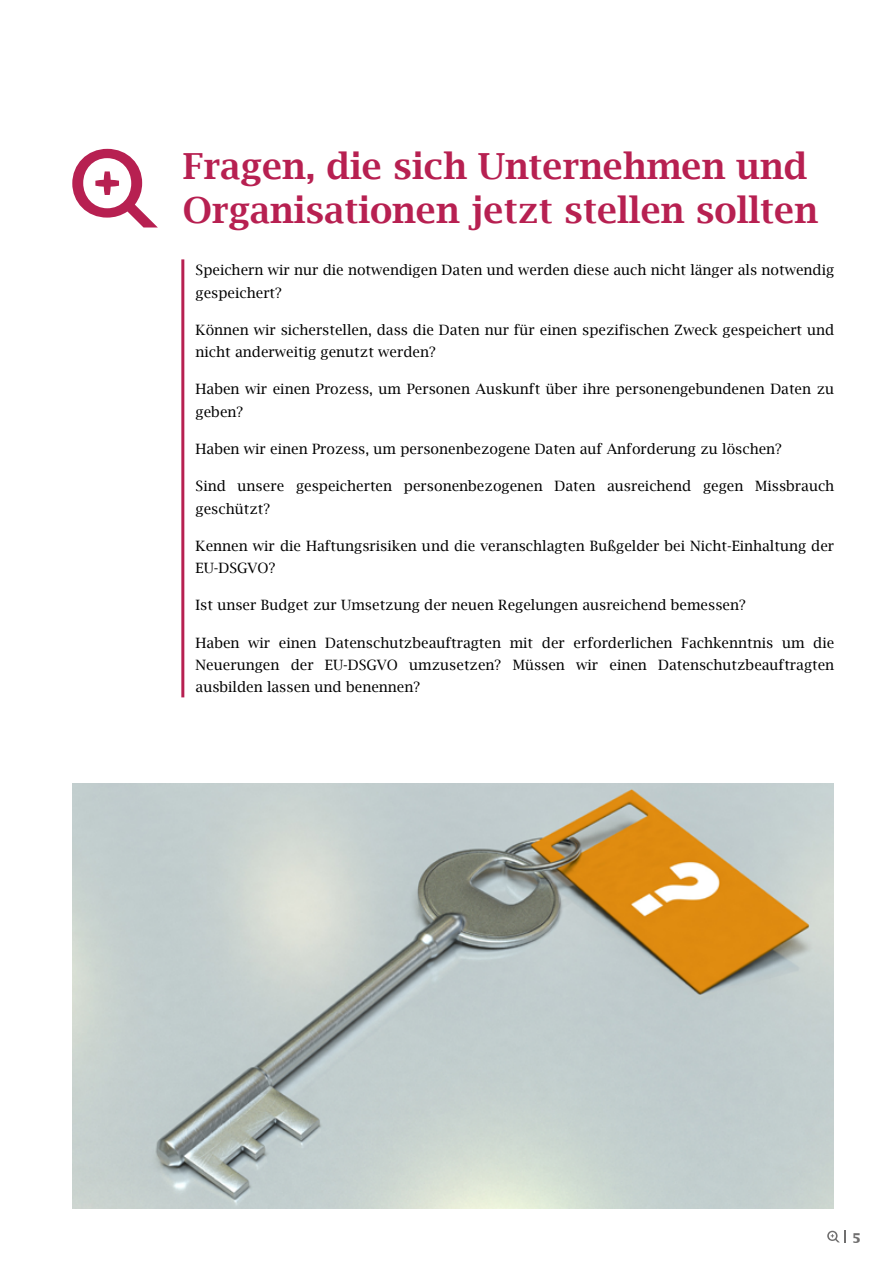
<style>
.page{position:relative;width:893px;height:1263px;background:#fff}
.page>*{position:absolute;margin:0;border:0;box-sizing:border-box;transform-origin:0 0}
.t1{font:600 36px/44.7px "Lucida Bright";color:#b72051}
.t2{font:14.25px/22.4px "Lucida Bright";color:#000}
.t3{font:700 14.25px "Lucida Sans EF";color:#706f6f}
</style>
<div class="page">
<svg style="left:827px;top:1230px;width:19px;height:12px"></svg>
<svg style="left:72px;top:149px;width:86px;height:78px"></svg>
<img style="left:72px;top:783px;width:761px;height:425px">
<hr style="left:181px;top:259px;width:3px;height:438px;background:#b72051">
<h1 class="t1" style="left:183px;top:143px;width:637px">Fragen, die sich Unternehmen und<br>Organisationen jetzt stellen sollten</h1>
<p class="t2" style="left:196px;top:259px;width:640px">Speichern wir nur die notwendigen Daten und werden diese auch nicht länger als notwendig gespeichert?</p>
<p class="t2" style="left:196px;top:319px;width:640px">Können wir sicherstellen, dass die Daten nur für einen spezifischen Zweck gespeichert und nicht anderweitig genutzt werden?</p>
<p class="t2" style="left:196px;top:378px;width:640px">Haben wir einen Prozess, um Personen Auskunft über ihre personengebundenen Daten zu geben?</p>
<p class="t2" style="left:196px;top:438px;width:588px">Haben wir einen Prozess, um personenbezogene Daten auf Anforderung zu löschen?</p>
<p class="t2" style="left:196px;top:475px;width:640px">Sind unsere gespeicherten personenbezogenen Daten ausreichend gegen Missbrauch geschützt?</p>
<p class="t2" style="left:196px;top:534px;width:640px">Kennen wir die Haftungsrisiken und die veranschlagten Bußgelder bei Nicht-Einhaltung der<br>EU-DSGVO?</p>
<p class="t2" style="left:196px;top:594px;width:552px">Ist unser Budget zur Umsetzung der neuen Regelungen ausreichend bemessen?</p>
<p class="t2" style="left:196px;top:631px;width:640px;text-align:justify">Haben wir einen Datenschutzbeauftragten mit der erforderlichen Fachkenntnis um die Neuerungen der EU-DSGVO umzusetzen? Müssen wir einen Datenschutzbeauftragten ausbilden lassen und benennen?</p>
<p class="t3" style="left:852px;top:1230px;width:11px">5</p>
</div>
